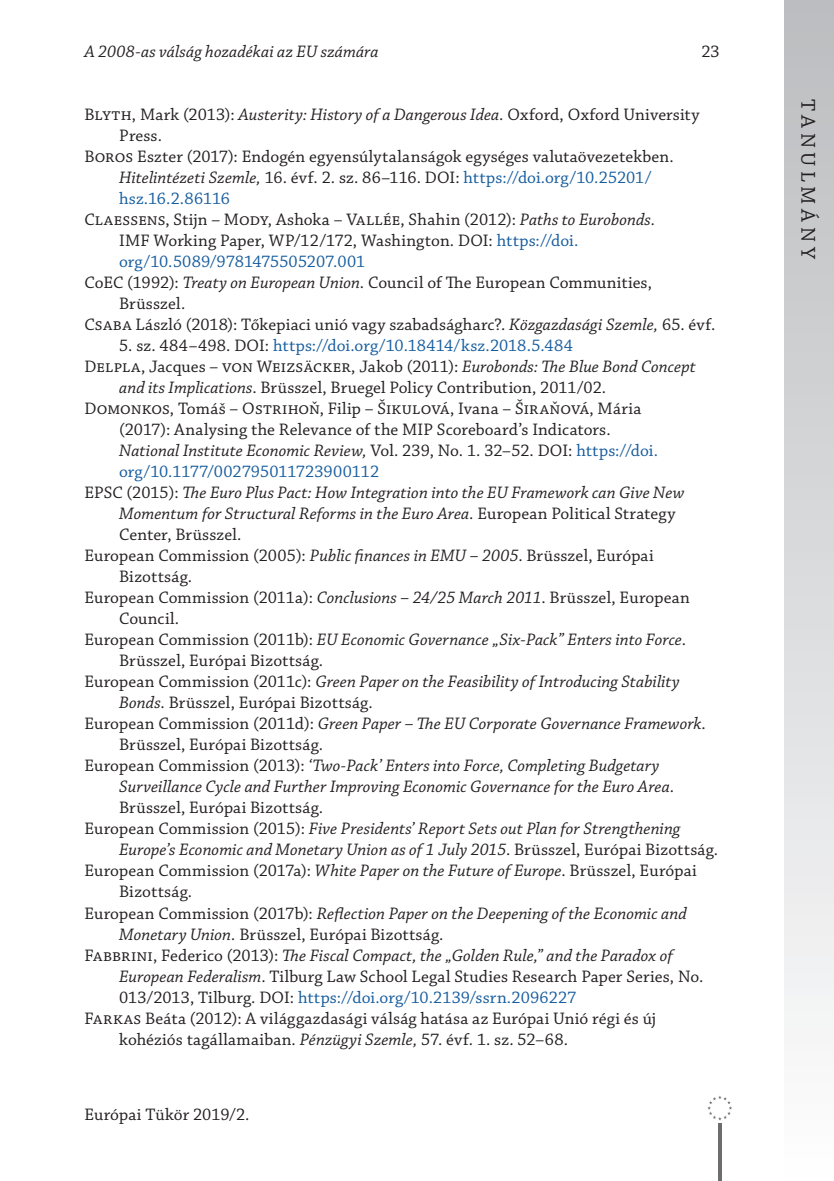
<style>
.page{position:relative;width:834px;height:1181px;background:#fff}
.page>*{position:absolute;margin:0;border:0;box-sizing:border-box;transform-origin:0 0}
.t1{font:21px "Chaparral Pro";letter-spacing:.21em;color:#231f20}
.t2{font:17.5px "Chaparral Pro";letter-spacing:.005em;color:#231f20}
.t3{font:italic 17.5px "Chaparral Pro";letter-spacing:.005em;color:#231f20}
.t4{font:17.5px "Chaparral Pro";color:#175d9e}
.s1{font-style:italic}
.s2{font-style:italic;color:#231f20}
.s3{color:#231f20}
.s4{color:#175d9e}
.s5{font-style:normal}
.s6{font-style:normal;color:#175d9e}
</style>
<div class="page">
<div style="left:784px;top:0;width:49px;height:1181px;background:linear-gradient(to bottom,#bbbcbf,#fdfdfe)"></div>
<hr style="left:718px;top:1107px;width:1px;height:74px;background:#6c6d70">
<hr style="left:719px;top:1107px;width:1px;height:74px;background:#6c6d70">
<hr style="left:721px;top:1107px;width:1px;height:74px;background:#6c6d70">
<div style="left:704px;top:1093px;width:30px;height:29px;background:#fff"></div>
<svg style="left:707px;top:1095px;width:25px;height:25px"></svg>
<p class="t3" style="left:84px;top:42px;width:295px">A 2008-as válság hozadékai az EU számára</p>
<p class="t2" style="left:701px;top:42px;width:20px">23</p>
<p class="t2" style="left:84px;top:105px;width:616px">Blyth, Mark (2013): <span class="s1">Austerity: History of a Dangerous Idea</span> . Oxford, Oxford University</p>
<p class="t2" style="left:119px;top:126px;width:44px">Press .</p>
<p class="t2" style="left:84px;top:147px;width:590px">Boros Eszter (2017): Endogén egyensúlytalanságok egységes valutaövezetekben .</p>
<p class="t4" style="left:119px;top:168px;width:534px"><span class="s2">Hitelintézeti Szemle,</span> <span class="s3">16 . évf . 2 . sz . 86–116 . DOI:</span> https://doi .org/10 .25201/</p>
<p class="t4" style="left:119px;top:189px;width:112px">hsz .16 .2 .86116</p>
<p class="t2" style="left:84px;top:210px;width:572px">Claessens, Stijn – Mody, Ashoka – Vallée, Shahin (2012): <span class="s1">Paths to Eurobonds.</span></p>
<p class="t2" style="left:119px;top:231px;width:460px">IMF Working Paper, WP/12/172, Washington . DOI: <span class="s4">https://doi .</span></p>
<p class="t4" style="left:119px;top:252px;width:248px">org/10 .5089/9781475505207 .001</p>
<p class="t2" style="left:84px;top:273px;width:569px">CoEC (1992): <span class="s1">Treaty on European Union</span> . Council of The European Communities,</p>
<p class="t2" style="left:119px;top:294px;width:68px">Brüsszel .</p>
<p class="t2" style="left:84px;top:315px;width:632px">Csaba László (2018): Tőkepiaci unió vagy szabadságharc? . <span class="s1">Közgazdasági Szemle,</span> 65 . évf .</p>
<p class="t4" style="left:119px;top:336px;width:455px"><span class="s3">5 . sz . 484–498 . DOI:</span> https://doi .org/10 .18414/ksz .2018 .5 .484</p>
<p class="t2" style="left:84px;top:357px;width:612px">Delpla, Jacques – von Weizsäcker, Jakob (2011): <span class="s1">Eurobonds: The Blue Bond Concept</span></p>
<p class="t2" style="left:119px;top:378px;width:488px"><span class="s1">and its Implications</span> . Brüsszel, Bruegel Policy Contribution, 2011/02 .</p>
<p class="t2" style="left:84px;top:399px;width:558px">Domonkos, Tomáš – Ostrihoň, Filip – Šikulová, Ivana – Širaňová, Mária</p>
<p class="t2" style="left:119px;top:420px;width:493px">(2017): Analysing the Relevance of the MIP Scoreboard’s Indicators .</p>
<p class="t3" style="left:119px;top:441px;width:540px">National Institute Economic Review, <span class="s5">Vol . 239, No . 1 . 32–52 . DOI:</span> <span class="s6">https://doi .</span></p>
<p class="t4" style="left:119px;top:462px;width:262px">org/10 .1177/002795011723900112</p>
<p class="t3" style="left:84px;top:483px;width:601px"><span class="s5">EPSC (2015):</span> The Euro Plus Pact: How Integration into the EU Framework can Give New</p>
<p class="t3" style="left:119px;top:504px;width:557px">Momentum for Structural Reforms in the Euro Area <span class="s5">. European Political Strategy</span></p>
<p class="t2" style="left:119px;top:525px;width:124px">Center, Brüsszel .</p>
<p class="t2" style="left:84px;top:546px;width:570px">European Commission (2005): <span class="s1">Public finances in EMU – 2005</span> . Brüsszel, Európai</p>
<p class="t2" style="left:119px;top:567px;width:74px">Bizottság .</p>
<p class="t2" style="left:84px;top:588px;width:606px">European Commission (2011a): <span class="s1">Conclusions – 24/25 March 2011</span> . Brüsszel, European</p>
<p class="t2" style="left:119px;top:609px;width:61px">Council .</p>
<p class="t3" style="left:84px;top:630px;width:603px"><span class="s5">European Commission (2011b):</span> EU Economic Governance „Six-Pack” Enters into Force <span class="s5">.</span></p>
<p class="t2" style="left:119px;top:651px;width:205px">Brüsszel, Európai Bizottság .</p>
<p class="t3" style="left:84px;top:672px;width:596px"><span class="s5">European Commission (2011c):</span> Green Paper on the Feasibility of Introducing Stability</p>
<p class="t2" style="left:119px;top:693px;width:255px"><span class="s1">Bonds</span> . Brüsszel, Európai Bizottság .</p>
<p class="t3" style="left:84px;top:714px;width:623px"><span class="s5">European Commission (2011d):</span> Green Paper – The EU Corporate Governance Framework <span class="s5">.</span></p>
<p class="t2" style="left:119px;top:735px;width:205px">Brüsszel, Európai Bizottság .</p>
<p class="t3" style="left:84px;top:756px;width:576px"><span class="s5">European Commission (2013):</span> ‘Two-Pack’ Enters into Force, Completing Budgetary</p>
<p class="t3" style="left:119px;top:777px;width:556px">Surveillance Cycle and Further Improving Economic Governance for the Euro Area <span class="s5">.</span></p>
<p class="t2" style="left:119px;top:798px;width:205px">Brüsszel, Európai Bizottság .</p>
<p class="t3" style="left:84px;top:819px;width:597px"><span class="s5">European Commission (2015):</span> Five Presidents’ Report Sets out Plan for Strengthening</p>
<p class="t3" style="left:119px;top:840px;width:600px">Europe’s Economic and Monetary Union as of 1 July 2015 <span class="s5">. Brüsszel, Európai Bizottság .</span></p>
<p class="t2" style="left:84px;top:861px;width:613px">European Commission (2017a): <span class="s1">White Paper on the Future of Europe</span> . Brüsszel, Európai</p>
<p class="t2" style="left:119px;top:882px;width:74px">Bizottság .</p>
<p class="t3" style="left:84px;top:903px;width:603px"><span class="s5">European Commission (2017b):</span> Reflection Paper on the Deepening of the Economic and</p>
<p class="t2" style="left:119px;top:924px;width:325px"><span class="s1">Monetary Union.</span> Brüsszel, Európai Bizottság .</p>
<p class="t3" style="left:84px;top:945px;width:589px"><span class="s5">Fabbrini, Federico (2013):</span> The Fiscal Compact, the „Golden Rule,” and the Paradox of</p>
<p class="t2" style="left:119px;top:966px;width:585px"><span class="s1">European Federalism</span> . Tilburg Law School Legal Studies Research Paper Series, No .</p>
<p class="t4" style="left:119px;top:987px;width:458px"><span class="s3">013/2013, Tilburg . DOI:</span> https://doi .org/10 .2139/ssrn .2096227</p>
<p class="t2" style="left:84px;top:1008px;width:573px">Farkas Beáta (2012): A világgazdasági válság hatása az Európai Unió régi és új</p>
<p class="t2" style="left:119px;top:1029px;width:450px">kohéziós tagállamaiban . <span class="s1">Pénzügyi Szemle,</span> 57 . évf . 1 . sz . 52–68 .</p>
<p class="t2" style="left:84px;top:1105px;width:167px">Európai Tükör 2019/2 .</p>
<p class="t1" style="left:819px;top:99px;width:161px;rotate:90deg">TANULMÁNY</p>
</div>
